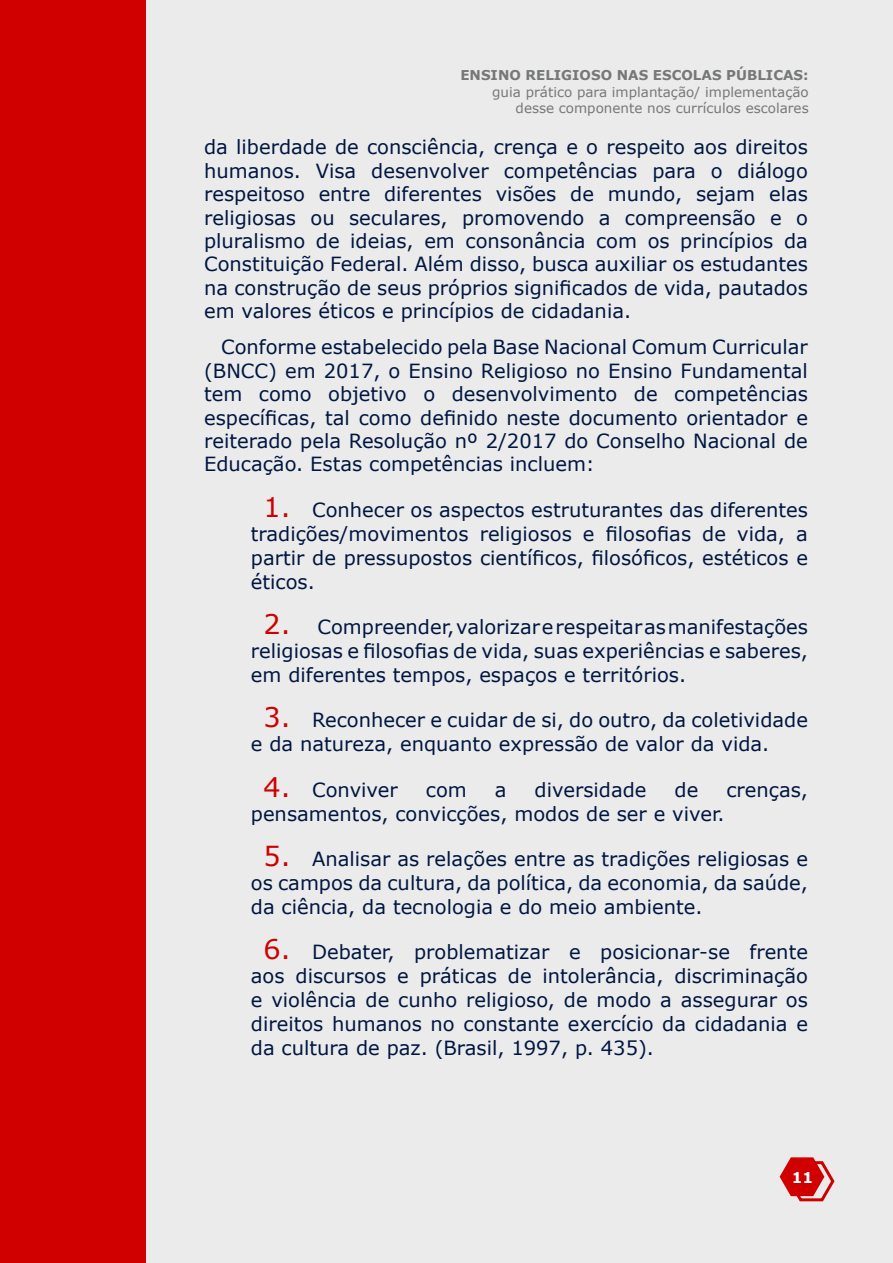
<style>
.page{position:relative;width:893px;height:1263px;background:#ebebeb}
.page>*{position:absolute;margin:0;border:0;box-sizing:border-box;transform-origin:0 0}
.TEXTO{font:19.5px/23.4px "Verdana";color:#001640;text-align:justify}
.t1{font:700 15px "Verdana";color:#fff}
.t2{font:13.5px/16.2px "Verdana";color:#767778;text-align:right}
.t3{font:700 13.5px "Verdana";color:#767778}
.s1{font-size:27px;color:#cf0000}
</style>
<div class="page">
<svg style="left:780px;top:1157px;width:55px;height:45px"></svg>
<div style="left:0;top:0;width:146px;height:1263px;background:#d10000"></div>
<p class="t3" style="left:460px;top:66px;width:350px">ENSINO RELIGIOSO NAS ESCOLAS PÚBLICAS:</p>
<p class="t2" style="left:492px;top:84px;width:318px">guia prático para implantação/ implementação desse componente nos currículos escolares</p>
<p class="TEXTO" style="left:204px;top:135px;width:605px">da liberdade de consciência, crença e o respeito aos direitos humanos. Visa desenvolver competências para o diálogo respeitoso entre diferentes visões de mundo, sejam elas religiosas ou seculares, promovendo a compreensão e o pluralismo de ideias, em consonância com os princípios da Constituição Federal. Além disso, busca auxiliar os estudantes na construção de seus próprios significados de vida, pautados em valores éticos e princípios de cidadania.</p>
<p class="TEXTO" style="left:204px;top:335px;width:605px;text-indent:17px">Conforme estabelecido pela Base Nacional Comum Curricular (BNCC) em 2017, o Ensino Religioso no Ensino Fundamental tem como objetivo o desenvolvimento de competências específicas, tal como definido neste documento orientador e reiterado pela Resolução nº 2/2017 do Conselho Nacional de Educação. Estas competências incluem:</p>
<p class="TEXTO" style="left:251px;top:497px;width:559px;line-height:24px;text-indent:13px"><span class="s1">1.</span> Conhecer os aspectos estruturantes das diferentes tradições/movimentos religiosos e filosofias de vida, a partir de pressupostos científicos, filosóficos, estéticos e éticos.</p>
<p class="TEXTO" style="left:251px;top:615px;width:559px;line-height:24px;text-indent:13px"><span class="s1">2.</span> Compreender, valorizar e respeitar as manifestações religiosas e filosofias de vida, suas experiências e saberes, em diferentes tempos, espaços e territórios.</p>
<p class="TEXTO" style="left:251px;top:708px;width:559px;line-height:24px;text-indent:13px"><span class="s1">3.</span> Reconhecer e cuidar de si, do outro, da coletividade e da natureza, enquanto expressão de valor da vida.</p>
<p class="TEXTO" style="left:264px;top:777px;width:136px"><span class="s1">4.</span> Conviver</p>
<p class="TEXTO" style="left:426px;top:777px;width:42px">com</p>
<p class="TEXTO" style="left:495px;top:777px;width:13px">a</p>
<p class="TEXTO" style="left:535px;top:777px;width:113px">diversidade</p>
<p class="TEXTO" style="left:675px;top:777px;width:25px">de</p>
<p class="TEXTO" style="left:726px;top:777px;width:83px">crenças,</p>
<p class="TEXTO" style="left:251px;top:801px;width:475px">pensamentos, convicções, modos de ser e viver.</p>
<p class="TEXTO" style="left:251px;top:846px;width:559px;line-height:24px;text-indent:13px"><span class="s1">5.</span> Analisar as relações entre as tradições religiosas e os campos da cultura, da política, da economia, da saúde, da ciência, da tecnologia e do meio ambiente.</p>
<p class="TEXTO" style="left:251px;top:940px;width:559px;line-height:24px;text-indent:13px"><span class="s1">6.</span> Debater, problematizar e posicionar-se frente aos discursos e práticas de intolerância, discriminação e violência de cunho religioso, de modo a assegurar os direitos humanos no constante exercício da cidadania e da cultura de paz. (Brasil, 1997, p. 435).</p>
<p class="t1" style="left:792px;top:1166px;width:23px">11</p>
</div>
